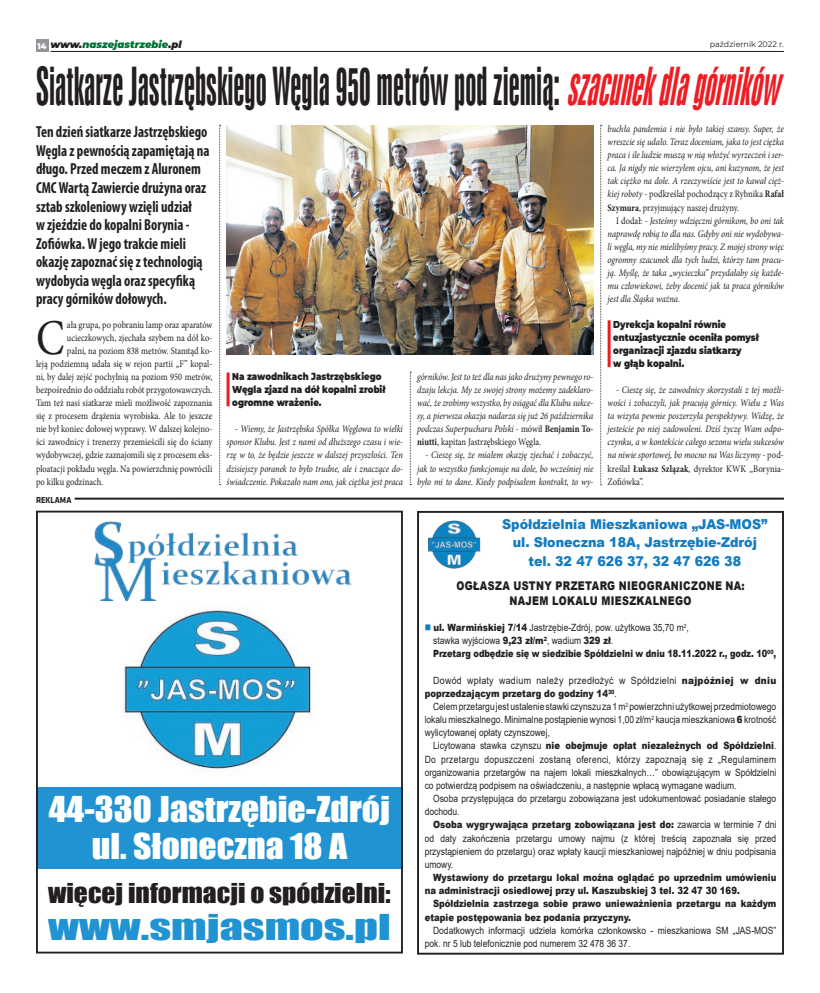
<style>
.page{position:relative;width:820px;height:993px;background:#fff}
.page>*{position:absolute;margin:0;border:0;box-sizing:border-box;transform-origin:0 0}
.Tekst{font:50.1px "Minion Pro";color:#231f20;scale:.85 1}
.tytul_maly{font:49px "Swis 924 EU";color:#231f20;scale:.71 1}
.tekst{font:32.7px "Impact";color:#fff;scale:1.09 1}
.tekst-2{font:32.7px "Impact";color:#2193d2;scale:1.41 1}
.tekst-3{font:25.2px "Impact";color:#231f20;scale:1.09 1}
.Tekst-2{font:700 condensed 16px/18.5px "Myriad Pro";color:#231f20;scale:.9 1}
.Tekst-3{font:900 13.6px "Arial";color:#147cc1;scale:.93 1}
.Tekst-4{font:900 12px "Arial";letter-spacing:.035em;color:#231f20;scale:.8 1}
.Tekst-5{font:italic 10px/13px "Minion Pro";letter-spacing:-.005em;color:#231f20;text-align:justify;scale:.85 1}
.Tekst-6{font:10px/13.1px "Arial";color:#231f20;text-align:justify;scale:.85 1}
.Tekst-7{font:10px "Minion Pro";color:#231f20;scale:.85 1}
.Tekst-8{font:italic 10px/13px "Minion Pro";letter-spacing:-.005em;color:#231f20;text-align:justify;scale:.86 1}
.Tekst-9{font:900 10px/13.1px "Arial";color:#231f20;scale:.85 1}
.t1{font:900 10px/13px "Montserrat";color:#231f20;scale:.85 1}
.Tekst-10{font:900 10px/13.1px "Arial";color:#231f20;scale:.89 1}
.Tekst-11{font:900 10px "Arial";color:#231f20;scale:.82 1}
.tekst-4{font:italic 900 10px "Montserrat";color:#007236}
.tekst-5{font:700 9px "Klavika";color:#231f20;scale:.9 1}
.t2{font:8px "Montserrat";color:#231f20}
.tekst-6{font:900 8px "Montserrat";color:#fff}
.s1{color:#231f20}
.s2{font-style:italic;color:#ee1d23}
.s3{font-style:normal}
.s4{font-weight:700;font-style:normal}
.s5{color:#127cc1}
.s6{font-weight:900}
.s7{font-weight:400}
</style>
<div class="page">
<div style="left:417px;top:510px;width:366px;height:444px;border:2px solid #231f20"></div>
<img style="left:428px;top:520px;width:53px;height:48px">
<div style="left:36px;top:40px;width:12px;height:12px;background:#939598"></div>
<hr style="left:50px;top:51px;width:733px;height:1px;background:#231f20">
<hr style="left:75px;top:497px;width:708px;height:2px;background:#231f20">
<div style="left:36px;top:787px;width:367px;height:81px;background:#2193d2"></div>
<div style="left:36px;top:510px;width:367px;height:443px;border:2px solid #231f20"></div>
<img style="left:124px;top:610px;width:187px;height:161px">
<img style="left:94px;top:522px;width:257px;height:78px">
<img style="left:226px;top:125px;width:367px;height:229px">
<svg style="left:219px;top:125px;width:2px;height:360px"></svg>
<svg style="left:410px;top:372px;width:1px;height:113px"></svg>
<svg style="left:600px;top:125px;width:1px;height:360px"></svg>
<hr style="left:226px;top:372px;width:3px;height:34px;background:#ee1d23">
<hr style="left:607px;top:320px;width:3px;height:47px;background:#ee1d23">
<p class="tekst-6" style="left:37px;top:40px;width:11px">14</p>
<p class="tekst-4" style="left:50px;top:37px;width:133px"><span class="s1">www.</span>naszejastrzebie<span class="s1">.pl</span></p>
<p class="t2" style="left:709px;top:39px;width:76px">październik 2022 r.</p>
<p class="tytul_maly" style="left:36px;top:57px;width:1061px">Siatkarze Jastrzębskiego Węgla 950 metrów pod ziemią: <span class="s2">szacunekdlagórników</span></p>
<p class="Tekst-2" style="left:36px;top:122px;width:194px">Ten dzień siatkarze Jastrzębskiego<br>Węgla z pewnością zapamiętają na długo. Przed meczem z Aluronem<br>CMC Wartą Zawiercie drużyna oraz sztab szkoleniowy wzięli udział<br>w zjeździe do kopalni Borynia -<br>Zofiówka. W jego trakcie mieli okazję zapoznać się z technologią wydobycia węgla oraz specyfiką pracy górników dołowych.</p>
<p class="Tekst-5" style="left:607px;top:122px;width:209px">buchła pandemia i nie było takiej szansy. Super, że wreszcie się udało. Teraz doceniam, jaka to jest ciężka praca i ile ludzie muszą w nią włożyć wyrzeczeń i ser&shy;ca. Ja nigdy nie wierzyłem ojcu, ani kuzynom, że jest tak ciężko na dole. A rzeczywiście jest to kawał cięż&shy;kiej roboty <span class="s3">- podkreślał pochodzący z Rybnika</span> <span class="s4">Rafał Szymura</span><span class="s3">, przyjmujący naszej drużyny.</span></p>
<p class="Tekst-5" style="left:607px;top:214px;width:209px;text-indent:9px"><span class="s3">I dodał:</span> - Jesteśmy wdzięczni górnikom, bo oni tak naprawdę robią to dla nas. Gdyby oni nie wydobywa&shy;li węgla, my nie mielibyśmy pracy. Z mojej strony więc ogromny szacunek dla tych ludzi, którzy tam pracu&shy;ją. Myślę, że taka „wycieczka” przydałaby się każde&shy;mu człowiekowi, żeby docenić jak ta praca górników jest dla Śląska ważna.</p>
<p class="t1" style="left:613px;top:317px;width:173px">Dyrekcja kopalni równie entuzjastycznie oceniła pomysł organizacji zjazdu siatkarzy<br>w głąb kopalni.</p>
<p class="Tekst-8" style="left:607px;top:383px;width:206px;text-indent:9px">- Cieszę się, że zawodnicy skorzystali z tej możli&shy;wości i zobaczyli, jak pracują górnicy. Wielu z Was ta wizyta pewnie poszerzyła perspektywy. Widzę, że jesteście po niej zadowoleni. Dziś życzę Wam odpo&shy;czynku, a w kontekście całego sezonu wielu sukcesów na niwie sportowej, bo mocno na Was liczymy <span class="s3">- pod&shy;kreślał</span> <span class="s4">Łukasz Szlązak</span><span class="s3">, dyrektor KWK „Borynia-Zofiówka”.</span></p>
<p class="Tekst" style="left:36px;top:304px;width:35px">C</p>
<p class="Tekst-7" style="left:67px;top:318px;width:172px">ała grupa, po pobraniu lamp oraz aparatów</p>
<p class="Tekst-7" style="left:67px;top:331px;width:172px">ucieczkowych, zjechała szybem na dół ko-</p>
<p class="Tekst-7" style="left:67px;top:344px;width:172px">palni, na poziom 838 metrów. Stamtąd ko-</p>
<p class="Tekst-7" style="left:36px;top:357px;width:209px">leją podziemną udała się w rejon partii „F” kopal-</p>
<p class="Tekst-7" style="left:36px;top:370px;width:209px">ni, by dalej zejść pochylnią na poziom 950 metrów,</p>
<p class="Tekst-7" style="left:36px;top:383px;width:209px">bezpośrednio do oddziału robót przygotowawczych.</p>
<p class="Tekst-7" style="left:36px;top:396px;width:209px">Tam też nasi siatkarze mieli możliwość zapoznania</p>
<p class="Tekst-7" style="left:36px;top:409px;width:209px">się z procesem drążenia wyrobiska. Ale to jeszcze</p>
<p class="Tekst-7" style="left:36px;top:422px;width:209px">nie był koniec dołowej wyprawy. W dalszej kolejno-</p>
<p class="Tekst-7" style="left:36px;top:435px;width:209px">ści zawodnicy i trenerzy przemieścili się do ściany</p>
<p class="Tekst-7" style="left:36px;top:448px;width:209px">wydobywczej, gdzie zaznajomili się z procesem eks-</p>
<p class="Tekst-7" style="left:36px;top:461px;width:209px">ploatacji pokładu węgla. Na powierzchnię powrócili</p>
<p class="Tekst-7" style="left:36px;top:474px;width:80px">po kilku godzinach.</p>
<p class="t1" style="left:232px;top:369px;width:182px">Na zawodnikach Jastrzębskiego<br>Węgla zjazd na dół kopalni zrobił ogromne wrażenie.</p>
<p class="Tekst-5" style="left:226px;top:422px;width:209px;text-indent:9px">- Wiemy, że Jastrzębska Spółka Węglowa to wielki sponsor Klubu. Jest z nami od dłuższego czasu i wie&shy;rzę w to, że będzie jeszcze w dalszej przyszłości. Ten dzisiejszy poranek to było trudne, ale i znaczące do&shy;świadczenie. Pokazało nam ono, jak ciężka jest praca</p>
<p class="Tekst-5" style="left:417px;top:370px;width:209px">górników. Jest to też dla nas jako drużyny pewnego ro&shy;dzaju lekcja. My ze swojej strony możemy zadeklaro&shy;wać, że zrobimy wszystko, by osiągać dla Klubu sukce&shy;sy, a pierwsza okazja nadarza się już 26 października podczas Superpucharu Polski <span class="s3">- mówił</span> <span class="s4">Benjamin To&shy;niutti</span><span class="s3">, kapitan Jastrzębskiego Węgla.</span></p>
<p class="Tekst-5" style="left:417px;top:448px;width:209px;text-indent:9px">- Cieszę się, że miałem okazję zjechać i zobaczyć, jak to wszystko funkcjonuje na dole, bo wcześniej nie było mi to dane. Kiedy podpisałem kontrakt, to wy-</p>
<p class="tekst-5" style="left:36px;top:495px;width:41px">REKLAMA</p>
<p class="tekst" style="left:49px;top:783px;width:314px">44-330 Jastrzębie-Zdrój</p>
<p class="tekst" style="left:92px;top:820px;width:236px">ul. Słoneczna 18 A</p>
<p class="tekst-3" style="left:48px;top:873px;width:316px">więcej informacji o spódzielni:</p>
<p class="tekst-2" style="left:48px;top:901px;width:244px">www.smjasmos.pl</p>
<p class="Tekst-3" style="left:502px;top:514px;width:287px">Spółdzielnia Mieszkaniowa „JAS-MOS”</p>
<p class="Tekst-3" style="left:512px;top:532px;width:264px">ul. Słoneczna 18A, Jastrzębie-Zdrój</p>
<p class="Tekst-3" style="left:528px;top:550px;width:230px">tel. 32 47 626 37, 32 47 626 38</p>
<p class="Tekst-4" style="left:456px;top:576px;width:361px">OGŁASZA USTNY PRZETARG NIEOGRANICZONE NA:</p>
<p class="Tekst-4" style="left:509px;top:591px;width:229px">NAJEM LOKALU MIESZKALNEGO</p>
<p class="Tekst-6" style="left:424px;top:620px;width:312px"><span class="s5">■</span> <span class="s6">ul. Warmińskiej 7/14</span> Jastrzębie-Zdrój, pow. użytkowa 35,70 m<sup>2</sup>,</p>
<p class="Tekst-6" style="left:433px;top:633px;width:213px">stawka wyjściowa <span class="s6">9,23 zł/m</span><sup>2</sup>, wadium <span class="s6">329 zł</span>.</p>
<p class="Tekst-11" style="left:433px;top:646px;width:420px">Przetarg odbędzie się w siedzibie Spółdzielni w dniu 18.11.2022 r., godz. 10<sup>00</sup>,</p>
<p class="Tekst-10" style="left:424px;top:673px;width:396px;text-indent:8px"><span class="s7">Dowód wpłaty wadium należy przedłożyć w Spółdzielni</span> najpóźniej w dniu poprzedzającym przetarg do godziny 14<sup>30</sup><span class="s7">.</span></p>
<p class="Tekst-6" style="left:424px;top:699px;width:415px;text-indent:8px">Celem przetargu jest ustalenie stawki czynszu za 1 m<sup>2</sup> powierzchni użytkowej przedmiotowego lokalu mieszkalnego. Minimalne postąpienie wynosi 1,00 zł/m<sup>2</sup> kaucja mieszkaniowa <span class="s6">6</span> krotność wylicytowanej opłaty czynszowej,</p>
<p class="Tekst-6" style="left:424px;top:739px;width:415px;text-indent:8px">Licytowana stawka czynszu <span class="s6">nie obejmuje opłat niezależnych od Spółdzielni</span>.<br>Do przetargu dopuszczeni zostaną oferenci, którzy zapoznają się z „Regulaminem organizowania przetargów na najem lokali mieszkalnych…” obowiązującym w Spółdzielni co potwierdzą podpisem na oświadczeniu, a następnie wpłacą wymagane wadium.</p>
<p class="Tekst-6" style="left:424px;top:791px;width:415px;text-indent:8px">Osoba przystępująca do przetargu zobowiązana jest udokumentować posiadanie stałego dochodu.</p>
<p class="Tekst-6" style="left:424px;top:818px;width:415px;text-indent:8px"><span class="s6">Osoba wygrywająca przetarg zobowiązana jest do:</span> zawarcia w terminie 7 dni od daty zakończenia przetargu umowy najmu (z której treścią zapoznała się przed przystąpieniem do przetargu) oraz wpłaty kaucji mieszkaniowej najpóźniej w dniu podpisania umowy.</p>
<p class="Tekst-9" style="left:424px;top:870px;width:415px;text-indent:8px">Wystawiony do przetargu lokal można oglądać po uprzednim umówieniu na administracji osiedlowej przy ul. Kaszubskiej 3 tel. 32 47 30 169.</p>
<p class="Tekst-9" style="left:424px;top:896px;width:415px;text-indent:8px">Spółdzielnia zastrzega sobie prawo unieważnienia przetargu na każdym etapie postępowania bez podania przyczyny.</p>
<p class="Tekst-6" style="left:424px;top:923px;width:415px;text-indent:8px">Dodatkowych informacji udziela komórka członkowsko - mieszkaniowa SM „JAS-MOS” pok. nr 5 lub telefonicznie pod numerem 32 478 36 37.</p>
</div>
